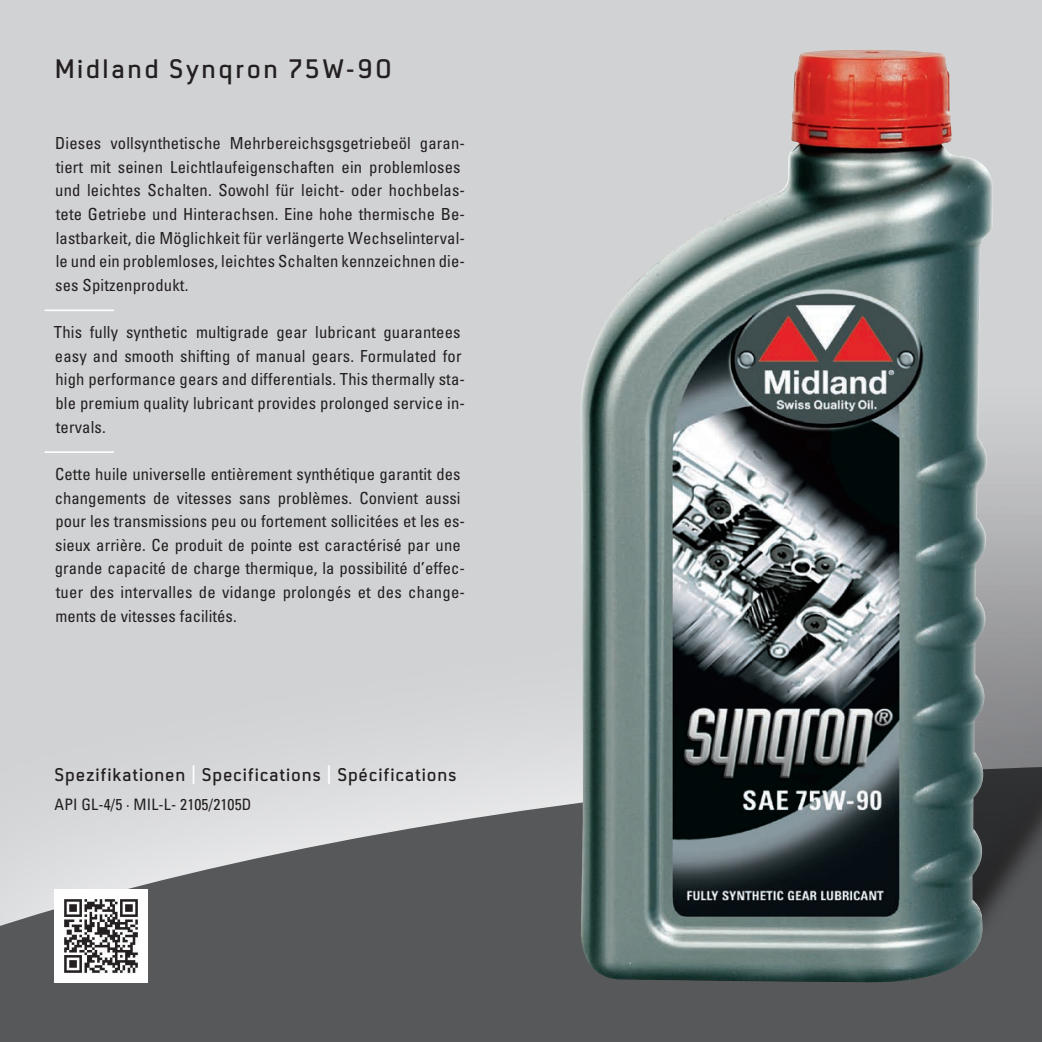
<style>
.page{position:relative;width:1042px;height:1042px;background:#d1d2d4}
.page>*{position:absolute;margin:0;border:0;box-sizing:border-box;transform-origin:0 0}
.t1{font:600 28px "Neustadt";letter-spacing:.09em;color:#231f20}
.t2{font:600 19.25px "Neustadt";letter-spacing:.04em;color:#231f20}
.t3{font:condensed 16.62px/23.6px "Univers LT Std";letter-spacing:.01em;color:#231f20}
.t4{font:condensed 15.75px "Univers LT Std";letter-spacing:.01em;color:#231f20}
.s1{color:#fff}
</style>
<div class="page">
<svg style="left:0;top:766px;width:1042px;height:276px;fill:#57585a"></svg>
<img style="left:995px;top:444px;width:47px;height:477px">
<img style="left:55px;top:889px;width:93px;height:93px">
<img style="left:580px;top:50px;width:415px;height:934px">
<hr style="left:45px;top:309px;width:69px;height:2px;background:#fff">
<hr style="left:45px;top:451px;width:69px;height:2px;background:#fff">
<h1 class="t1" style="left:55px;top:54px;width:338px">Midland Synqron 75W-90</h1>
<p class="t3" style="left:55px;top:131px;width:411px">Dieses vollsynthetische Mehrbereichsgsgetriebeöl garan&shy;tiert mit seinen Leichtlaufeigenschaften ein problemloses und leichtes Schalten. Sowohl für leicht- oder hochbelas&shy;tete Getriebe und Hinterachsen. Eine hohe thermische Be&shy;lastbarkeit, die Möglichkeit für verlängerte Wechselinterval&shy;le und ein problemloses, leichtes Schalten kennzeichnen die&shy;ses Spitzenprodukt.</p>
<p class="t3" style="left:54px;top:320px;width:413px">This fully synthetic multigrade gear lubricant guarantees easy and smooth shifting of manual gears. Formulated for high performance gears and differentials. This thermally sta&shy;ble premium quality lubricant provides prolonged service in&shy;tervals.</p>
<p class="t3" style="left:55px;top:462px;width:412px">Cette huile universelle entièrement synthétique garantit des changements de vitesses sans problèmes. Convient aussi pour les transmissions peu ou fortement sollicitées et les es&shy;sieux arrière. Ce produit de pointe est caractérisé par une grande capacité de charge thermique, la possibilité d’effec&shy;tuer des intervalles de vidange prolongés et des change&shy;ments de vitesses facilités.</p>
<p class="t2" style="left:55px;top:764px;width:403px">Spezifikationen <span class="s1">|</span> Specifications <span class="s1">|</span> Spécifications</p>
<p class="t4" style="left:55px;top:794px;width:198px">API GL-4/5 ∙ MIL-L- 2105/2105D</p>
</div>
